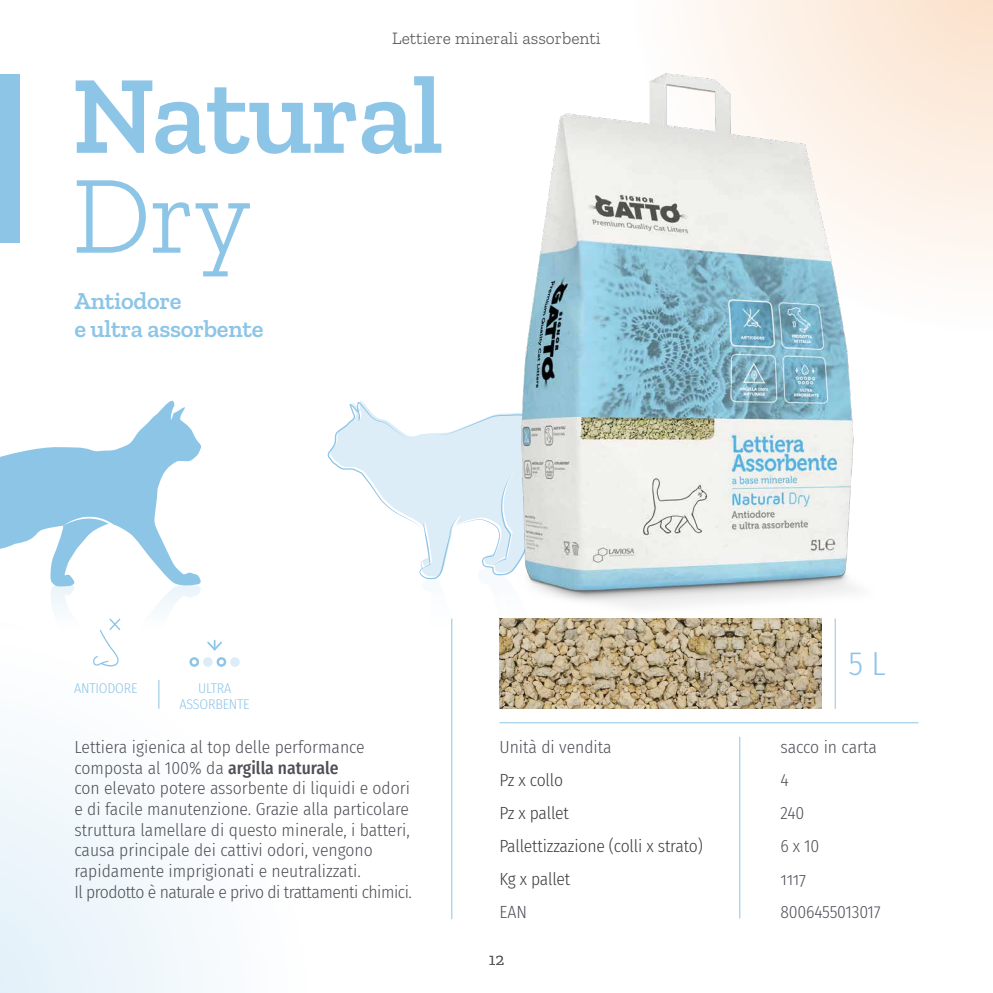
<style>
.page{position:relative;width:993px;height:993px;background:#fff}
.page>*{position:absolute;margin:0;border:0;box-sizing:border-box;transform-origin:0 0}
.t1{font:600 111.3px "Zilla Slab";letter-spacing:-.01em;color:#8dc5e7}
.t2{font:300 111.3px "Zilla Slab";color:#8dc5e7}
.t3{font:300 33.25px "Fira Sans Condensed";color:#8dc5e7}
.t4{font:600 24.5px/28px "Zilla Slab";letter-spacing:-.01em;color:#8dc5e7}
.t5{font:300 17.5px/20.7px "Fira Sans Condensed";color:#4e4f57}
.t6{font:300 17.5px "Fira Sans Condensed";letter-spacing:-.01em;color:#3c3c3b}
.t7{font:300 17.5px "Zilla Slab";color:#575756}
.t8{font:300 14px/15.8px "Fira Sans Condensed";letter-spacing:-.015em;color:#8dc5e7;text-align:center}
.s1{font-weight:500}
</style>
<div class="page">
<svg style="left:695px;top:0;width:297px;height:270px;fill:#fceee2"></svg>
<svg style="left:0;top:663px;width:240px;height:329px;fill:#f2f8fc"></svg>
<img style="left:574px;top:637px;width:247px;height:71px">
<hr style="left:451px;top:618px;width:1px;height:300px;background:#8dc5e7">
<hr style="left:739px;top:736px;width:1px;height:182px;background:#8dc5e7">
<hr style="left:834px;top:618px;width:1px;height:90px;background:#8dc5e7">
<hr style="left:499px;top:722px;width:419px;height:1px;background:#8dc5e7">
<svg style="left:327px;top:400px;width:135px;height:167px"></svg>
<div style="left:230px;top:657px;width:10px;height:9px;background:#ddedf7;border-radius:50%"></div>
<img style="left:462px;top:34px;width:449px;height:603px">
<svg style="left:0;top:400px;width:227px;height:370px"></svg>
<svg style="left:419px;top:567px;width:155px;height:272px"></svg>
<div style="left:0;top:74px;width:19px;height:169px;background:#8dc5e7"></div>
<p class="t7" style="left:392px;top:29px;width:210px">Lettiere minerali assorbenti</p>
<h1 class="t1" style="left:72px;top:53px;width:373px">Natural</h1>
<h1 class="t2" style="left:72px;top:154px;width:180px">Dry</h1>
<h3 class="t4" style="left:74px;top:287px;width:190px">Antiodore<br>e ultra assorbente</h3>
<p class="t8" style="left:74px;top:680px;width:65px">ANTIODORE</p>
<p class="t8" style="left:179px;top:680px;width:72px">ULTRA<br>ASSORBENTE</p>
<p class="t5" style="left:74px;top:736px;width:339px">Lettiera igienica al top delle performance composta al 100% da <span class="s1">argilla naturale<br></span>con elevato potere assorbente di liquidi e odori e di facile manutenzione. Grazie alla particolare struttura lamellare di questo minerale, i batteri, causa principale dei cattivi odori, vengono rapidamente imprigionati e neutralizzati.<br>Il prodotto è naturale e privo di trattamenti chimici.</p>
<h2 class="t3" style="left:848px;top:639px;width:39px">5 L</h2>
<p class="t5" style="left:499px;top:736px;width:114px">Unità di vendita</p>
<p class="t5" style="left:780px;top:736px;width:98px">sacco in carta</p>
<p class="t6" style="left:499px;top:767px;width:65px">Pz x collo</p>
<p class="t5" style="left:780px;top:769px;width:10px">4</p>
<p class="t6" style="left:499px;top:800px;width:71px">Pz x pallet</p>
<p class="t5" style="left:780px;top:802px;width:25px">240</p>
<p class="t6" style="left:499px;top:833px;width:205px">Pallettizzazione (colli x strato)</p>
<p class="t5" style="left:780px;top:835px;width:40px">6 x 10</p>
<p class="t6" style="left:499px;top:866px;width:72px">Kg x pallet</p>
<p class="t5" style="left:780px;top:868px;width:27px">1117</p>
<p class="t5" style="left:499px;top:901px;width:29px">EAN</p>
<p class="t5" style="left:780px;top:901px;width:102px">8006455013017</p>
<p class="t7" style="left:488px;top:949px;width:17px">12</p>
</div>
